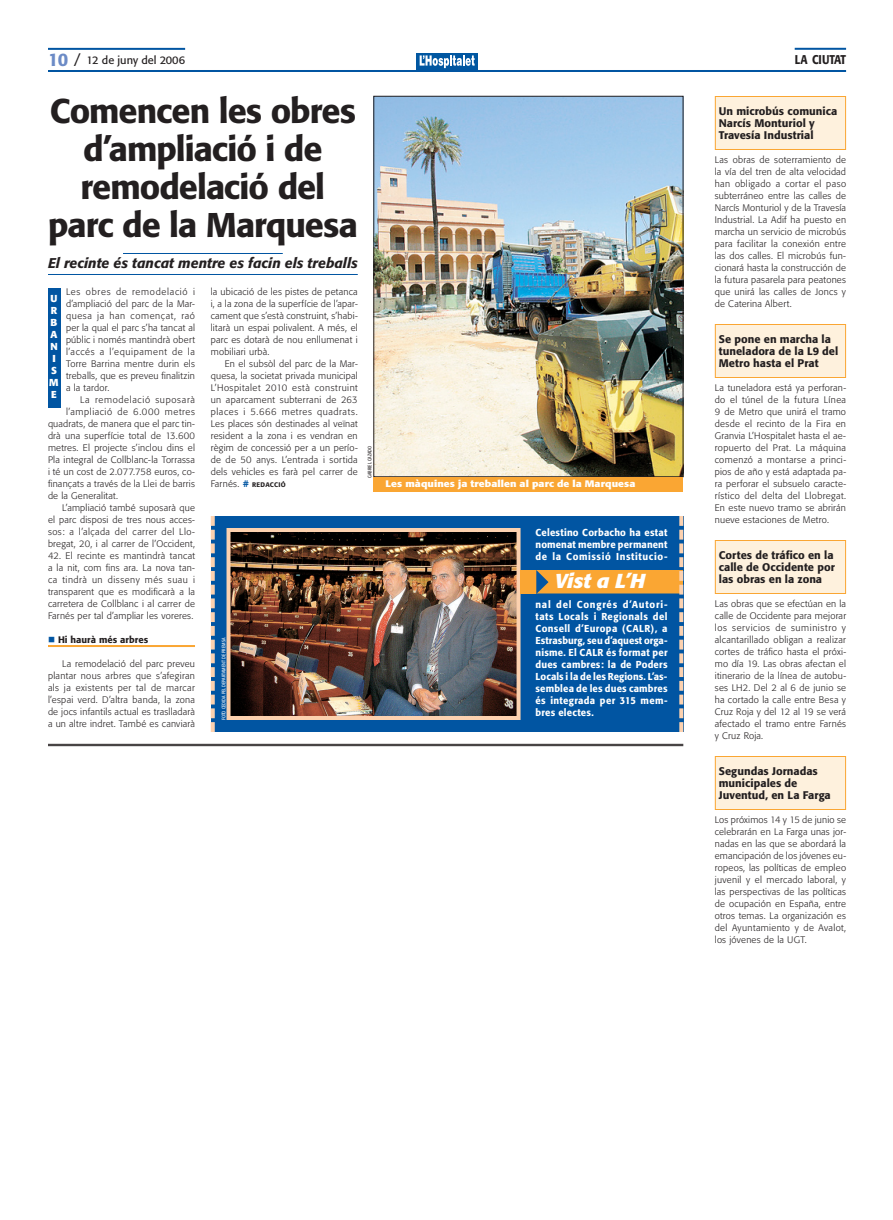
<style>
.page{position:relative;width:893px;height:1220px;background:#fff}
.page>*{position:absolute;margin:0;border:0;box-sizing:border-box;transform-origin:0 0}
.títol_34_38{font:500 34px/38px "Formata";letter-spacing:-.03em;color:#231f20;text-align:center}
.apunt_títol{font:italic 700 20px "Formata";color:#fff}
.subtítol_3_2cols_bai{font:italic 500 14px "Formata";color:#231f20}
.capçalera_parell{font:500 12.6px "Formata";color:#231f20;scale:.85 1}
.títol_breus{font:500 11px/12px "Formata";color:#231f20}
.t1{font:11px "Formata";color:#231f20}
.text_fotonot{font:500 10px/12px "Formata";letter-spacing:.025em;color:#fff;text-align:justify;scale:.95 1}
.text_barri_esport{font:700 10px "Formata";color:#fff}
.text_1a{font:300 9.4px/12px "Formata";letter-spacing:.025em;color:#231f20;text-align:justify}
.text{font:300 9.4px/12px "Formata";letter-spacing:.025em;color:#231f20;text-align:justify}
.peus_de_foto{font:700 9.4px "Formata";letter-spacing:.01em;color:#fff;scale:1.1 1}
.text-2{font:300 9.4px "Formata";letter-spacing:.06em;color:#231f20}
.text-3{font:300 9.4px "Formata";letter-spacing:.07em;color:#231f20}
.titulets{font:500 9.4px "Formata";letter-spacing:.005em;color:#231f20}
.text-4{font:500 6.6px "Formata";letter-spacing:.045em;color:#231f20}
.nom_fotògraf_neg{font:5px "Formata";color:#fff;scale:.8 1}
.nom_fotògraf{font:5px "Formata";letter-spacing:.02em;color:#231f20;scale:.8 1}
.s1{font-weight:500;font-size:18px;color:#6c8bc6}
.s2{font-size:14px}
.s3{color:#0155a2}
.s4{font-weight:300;font-size:9.4px}
.s5{font-size:9.4px;color:#0155a2}
</style>
<div class="page">
<div style="left:416px;top:54px;width:62px;height:16px;background:#0157a1"></div>
<svg style="left:420px;top:55px;width:55px;height:13px"></svg>
<hr style="left:48px;top:70px;width:798px;height:2px;background:#0155a2">
<hr style="left:48px;top:48px;width:137px;height:2px;background:#0155a2">
<div style="left:211px;top:516px;width:472px;height:216px;background:#0155a2"></div>
<hr style="left:48px;top:744px;width:635px;height:1px;background:#231f20">
<hr style="left:48px;top:745px;width:635px;height:1px;background:#231f20">
<div style="left:715px;top:96px;width:131px;height:54px;background:#fef1dd"></div>
<div style="left:715px;top:96px;width:131px;height:54px;border:1px solid #faa633"></div>
<div style="left:715px;top:324px;width:131px;height:54px;background:#fef1dd"></div>
<div style="left:715px;top:324px;width:131px;height:54px;border:1px solid #faa633"></div>
<div style="left:715px;top:540px;width:131px;height:54px;background:#fef1dd"></div>
<div style="left:715px;top:540px;width:131px;height:54px;border:1px solid #faa633"></div>
<div style="left:715px;top:756px;width:131px;height:54px;background:#fef1dd"></div>
<div style="left:715px;top:756px;width:131px;height:54px;border:1px solid #faa633"></div>
<svg style="left:211px;top:516px;width:4px;height:216px"></svg>
<img style="left:231px;top:533px;width:284px;height:182px">
<div style="left:226px;top:528px;width:294px;height:192px;border:4px solid #fcd1af"></div>
<div style="left:520px;top:570px;width:163px;height:24px;background:#faa633"></div>
<svg style="left:536px;top:570px;width:12px;height:24px"></svg>
<svg style="left:679px;top:516px;width:4px;height:216px"></svg>
<hr style="left:123px;top:253px;width:160px;height:1px;background:#0155a2">
<hr style="left:48px;top:274px;width:310px;height:1px;background:#0155a2">
<hr style="left:48px;top:645px;width:147px;height:2px;background:#faa633">
<div style="left:48px;top:288px;width:12px;height:120px;background:#0155a2"></div>
<img style="left:376px;top:98px;width:305px;height:377px">
<div style="left:374px;top:96px;width:309px;height:381px;border:1px solid #231f20"></div>
<div style="left:374px;top:477px;width:309px;height:15px;background:#faa633"></div>
<hr style="left:795px;top:48px;width:51px;height:2px;background:#0155a2">
<p class="t1" style="left:48px;top:53px;width:139px"><span class="s1">10</span> <span class="s2">/</span> 12 de juny del 2006</p>
<p class="títol_34_38" style="left:48px;top:92px;width:311px">Comencen les obres d’ampliació i de remodelació del parc de la Marquesa</p>
<p class="subtítol_3_2cols_bai" style="left:48px;top:254px;width:311px">El recinte és tancat mentre es facin els treballs</p>
<p class="text_1a" style="left:66px;top:286px;width:130px">Les obres de remodelació i d’am--pliació del parc de la Mar&shy;que--sa ja han començat, raó per la qual el parc s’ha tancat al pú---blic i només mantindrà obert l’ac--cés a l’equipament de la Tor--re Barrina mentre durin els tre--balls, que es preveu finalitzin a la tardor.</p>
<p class="text-3" style="left:80px;top:394px;width:116px">La remodelació suposarà</p>
<p class="text-2" style="left:66px;top:406px;width:130px">l’am-pliació de 6.000 metres</p>
<p class="text" style="left:48px;top:418px;width:149px">quadrats, de manera que el parc tin-</p>
<p class="text" style="left:48px;top:430px;width:148px">drà una superfície total de 13.600</p>
<p class="text" style="left:48px;top:442px;width:148px">metres. El projecte s’inclou dins el</p>
<p class="text" style="left:48px;top:454px;width:148px">Pla integral de Collblanc-la Tor--rassa</p>
<p class="text" style="left:48px;top:466px;width:149px">i té un cost de 2.077.758 eu--r-os, co-</p>
<p class="text" style="left:48px;top:478px;width:148px">finançats a través de la Llei de barris</p>
<p class="text" style="left:48px;top:490px;width:72px">de la Generalitat.</p>
<p class="text" style="left:48px;top:502px;width:149px;text-align:left;text-indent:14px">L’ampliació també suposarà que el parc disposi de tres nous ac-ces&shy;sos: a l’alçada del carrer del Llo&shy;bregat, 20, i al carrer de l’Occident,</p>
<p class="text" style="left:48px;top:550px;width:149px">42. El recinte es mantindrà tancat a la nit, com fins ara. La nova tan&shy;ca tindrà un disseny més suau i trans-parent que es modificarà a la car-retera de Collblanc i al carrer de Farnés per tal d’ampliar les voreres.</p>
<p class="titulets" style="left:48px;top:634px;width:102px"><span class="s3">■</span> Hi haurà més arbres</p>
<p class="text" style="left:48px;top:658px;width:149px;text-indent:14px">La remodelació del parc preveu plan--tar nous arbres que s’afegiran als ja existents per tal de marcar l’es--pai verd. D’altra banda, la zona de jocs infantils actual es traslladarà a un altre indret. També es canviarà</p>
<p class="text" style="left:211px;top:286px;width:149px">la ubicació de les pistes de petanca i, a la zona de la superfície de l’a-par&shy;ca- ment que s’està construint, s’ha- bi&shy;li---tarà un espai polivalent. A més, el parc es dotarà de nou enllumenat i mo-biliari urbà.</p>
<p class="text" style="left:211px;top:358px;width:149px;text-indent:14px">En el subsòl del parc de la Mar&shy;que-sa, la so-cietat privada municipal L’Hos--p-i-ta- let 2010 està construint un aparcament subterrani de 263 pla-ces i 5.666 metres quadrats.<br>Les pla-ces són destinades al veïnat resident a la zona i es vendran en règim de concessió per a un perío&shy;de de 50 anys. L’entrada i sortida dels vehicles es farà pel carrer de</p>
<p class="text-4" style="left:211px;top:481px;width:77px"><span class="s4">Farnés.</span> <span class="s5">#</span> redacció</p>
<p class="text_barri_esport" style="left:51px;top:292px;width:8px">u</p>
<p class="text_barri_esport" style="left:51px;top:304px;width:8px">r</p>
<p class="text_barri_esport" style="left:51px;top:316px;width:8px">b</p>
<p class="text_barri_esport" style="left:51px;top:328px;width:8px">a</p>
<p class="text_barri_esport" style="left:50px;top:340px;width:9px">n</p>
<p class="text_barri_esport" style="left:52px;top:352px;width:5px">i</p>
<p class="text_barri_esport" style="left:51px;top:364px;width:7px">s</p>
<p class="text_barri_esport" style="left:49px;top:376px;width:11px">m</p>
<p class="text_barri_esport" style="left:51px;top:388px;width:7px">e</p>
<p class="nom_fotògraf_neg" style="left:221px;top:720px;width:104px;rotate:-90deg">foto cedida pel departament de premsa</p>
<p class="nom_fotògraf" style="left:367px;top:478px;width:42px;rotate:-90deg">gabriel cazado</p>
<p class="peus_de_foto" style="left:386px;top:478px;width:229px">Les màquines ja treballen al parc de la Marquesa</p>
<p class="text_fotonot" style="left:536px;top:526px;width:140px">Celestino Corbacho ha estat no---menat membre permanent de la Comissió Institucio-</p>
<p class="text_fotonot" style="left:536px;top:598px;width:140px">nal del Congrés d’Autori&shy;tats Locals i Regionals del Consell d’E-uropa (CALR), a Es--trasburg, seu d’aquest or-ga&shy;nisme. El CALR és format per dues cambres: la de Poders Lo-cals i la de les Regions. L’as&shy;sem-blea de les dues cambres és integrada per 315 mem&shy;bres electes.</p>
<p class="apunt_títol" style="left:554px;top:569px;width:92px">Vist a L’H</p>
<p class="capçalera_parell" style="left:795px;top:52px;width:62px">la ciutat</p>
<p class="títol_breus" style="left:719px;top:105px;width:120px">Un microbús comunica<br>Narcís Monturiol y<br>Travesía Industrial</p>
<p class="text_1a" style="left:715px;top:154px;width:133px">Las obras de soterramiento de la vía del tren de alta velocidad han obligado a cortar el paso sub--terráneo entre las calles de Nar--cís Monturiol y de la Travesía In--dustrial. La Adif ha puesto en mar-cha un servicio de microbús pa- ra facilitar la conexión entre las dos calles. El microbús fun&shy;cio-nará hasta la construcción de la futura pasarela para peatones que unirá las calles de Joncs y de Ca-terina Albert.</p>
<p class="títol_breus" style="left:719px;top:333px;width:121px">Se pone en marcha la tuneladora de la L9 del<br>Metro hasta el Prat</p>
<p class="text_1a" style="left:715px;top:382px;width:133px;text-align:left">La tuneladora está ya perforan&shy;do el túnel de la futura Línea<br>9 de Metro que unirá el tramo desde el recinto de la Fira en<br>Gran-via L’Hospitalet hasta el ae&shy;ro-puerto del Prat. La máquina co-men-zó a mon-tarse a princi&shy;pios de año y es-tá adaptada pa-- ra perforar el sub-suelo caracte&shy;rístico del delta del Llobregat.<br>En este nuevo tramo se abrirán nueve estaciones de Metro.</p>
<p class="títol_breus" style="left:719px;top:549px;width:117px;text-align:justify">Cortes de tráfico en la calle de Occidente por las obras en la zona</p>
<p class="text_1a" style="left:715px;top:598px;width:133px">Las obras que se efectúan en la ca-lle de Occidente para mejorar los servicios de suministro y al--cantarillado obligan a realizar cor-tes de tráfico hasta el próxi&shy;mo día 19. Las obras afectan el iti-nerario de la línea de autobu&shy;ses LH2. Del 2 al 6 de junio se ha cortado la calle entre Besa y Cruz Roja y del 12 al 19 se verá afectado el tramo entre Farnés y Cruz Roja.</p>
<p class="títol_breus" style="left:719px;top:765px;width:113px">Segundas Jornadas municipales de<br>Juventud, en La Farga</p>
<p class="text_1a" style="left:715px;top:814px;width:133px;text-align:left">Los próximos 14 y 15 de junio se celebrarán en La Farga unas jor&shy;nadas en las que se abordará la emancipación de los jóvenes eu&shy;ropeos, las políticas de em-pleo juvenil y el mercado la-boral, y las perspectivas de las políticas de ocupación en Espa- ña, entre otros temas. La or-ganización es del Ayuntamiento y de Avalot, los jóvenes de la UGT.</p>
</div>
